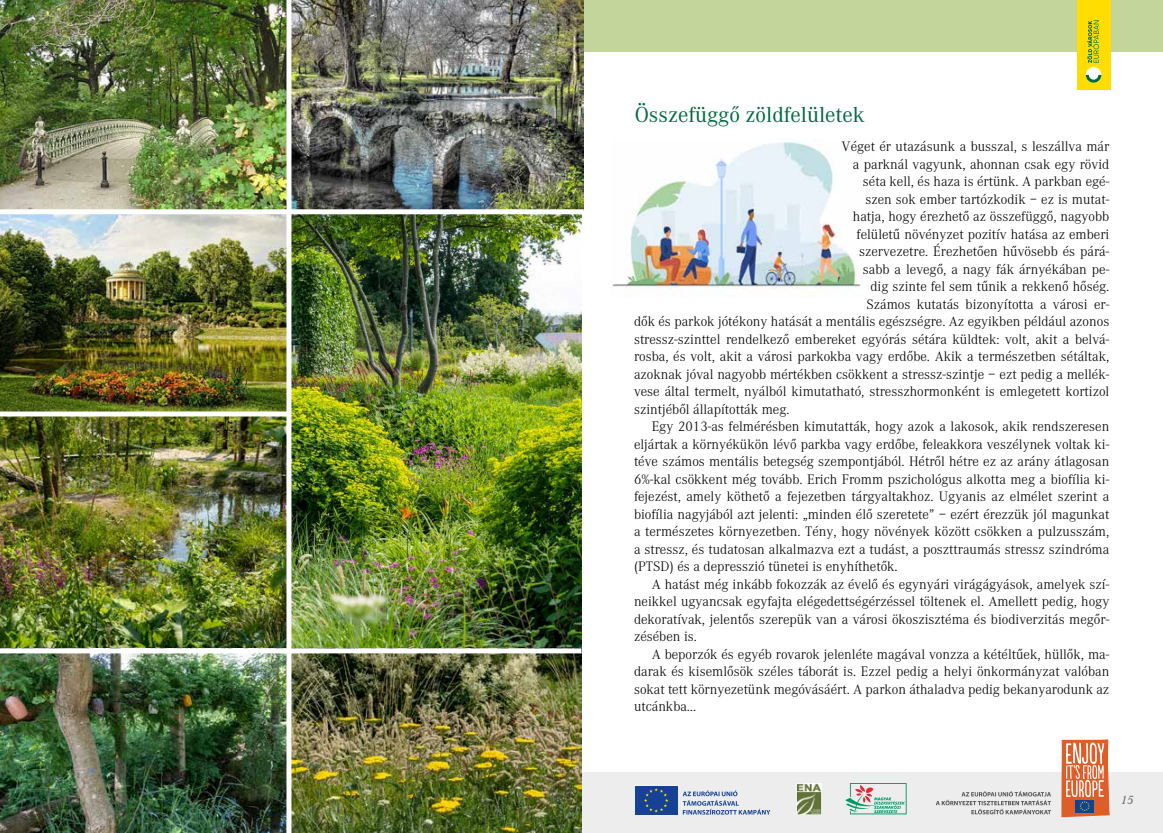
<style>
.page{position:relative;width:1163px;height:833px;background:#fff}
.page>*{position:absolute;margin:0;border:0;box-sizing:border-box;transform-origin:0 0}
.t1{font:22.5px "Corporate Gs Plain";color:#00693f}
.t2{font:14.38px "Corporate Light Gs Plain";color:#000}
.t3{font:italic 12.5px "Corporate Gs";color:#646363}
</style>
<div class="page">
<div style="left:0;top:0;width:1162px;height:52px;background:#c3d59a"></div>
<div style="left:1076px;top:0;width:33px;height:90px;background:#fd0"></div>
<svg style="left:1085px;top:67px;width:16px;height:16px"></svg>
<svg style="left:1085px;top:75px;width:16px;height:8px"></svg>
<svg style="left:1087px;top:20px;width:11px;height:43px"></svg>
<div style="left:0;top:772px;width:1162px;height:61px;background:#ededed"></div>
<svg style="left:635px;top:786px;width:135px;height:28px"></svg>
<svg style="left:1061px;top:739px;width:48px;height:78px;background:#d98464"></svg>
<svg style="left:936px;top:791px;width:114px;height:23px"></svg>
<svg style="left:845px;top:783px;width:61px;height:32px"></svg>
<img style="left:612px;top:141px;width:249px;height:155px">
<img style="left:0;top:416px;width:286px;height:417px">
<img style="left:291px;top:214px;width:290px;height:619px">
<img style="left:0;top:0;width:286px;height:411px">
<img style="left:291px;top:0;width:292px;height:209px">
<div style="left:0;top:209px;width:583px;height:5px;background:#fff"></div>
<div style="left:0;top:648px;width:581px;height:5px;background:#fff"></div>
<div style="left:286px;top:0;width:5px;height:833px;background:#fff"></div>
<h1 class="t1" style="left:634px;top:102px;width:232px">Összefüggô zöldfelületek</h1>
<p class="t2" style="left:841px;top:139px;width:269px">Véget ér utazásunk a busszal, s leszállva már</p>
<p class="t2" style="left:852px;top:156px;width:258px">a parknál vagyunk, ahonnan csak egy rövid</p>
<p class="t2" style="left:862px;top:174px;width:248px">séta kell, és haza is értünk. A parkban egé-</p>
<p class="t2" style="left:865px;top:191px;width:245px">szen sok ember tartózkodik – ez is mutat-</p>
<p class="t2" style="left:852px;top:209px;width:258px">hatja, hogy érezhetô az összefüggô, nagyobb</p>
<p class="t2" style="left:856px;top:226px;width:254px">felületû növényzet pozitív hatása az emberi</p>
<p class="t2" style="left:859px;top:244px;width:252px">szervezetre. Érezhetôen hûvösebb és párá-</p>
<p class="t2" style="left:862px;top:261px;width:248px">sabb a levegô, a nagy fák árnyékában pe-</p>
<p class="t2" style="left:870px;top:278px;width:240px">dig szinte fel sem tûnik a rekkenô hôség.</p>
<p class="t2" style="left:866px;top:296px;width:244px">Számos kutatás bizonyította a városi er-</p>
<p class="t2" style="left:634px;top:313px;width:477px">dôk és parkok jótékony hatását a mentális egészségre. Az egyikben például azonos</p>
<p class="t2" style="left:634px;top:331px;width:477px">stressz-szinttel rendelkezô embereket egyórás sétára küldtek: volt, akit a belvá-</p>
<p class="t2" style="left:634px;top:348px;width:477px">rosba, és volt, akit a városi parkokba vagy erdôbe. Akik a természetben sétáltak,</p>
<p class="t2" style="left:634px;top:366px;width:477px">azoknak jóval nagyobb mértékben csökkent a stressz-szintje – ezt pedig a mellék-</p>
<p class="t2" style="left:634px;top:383px;width:477px">vese által termelt, nyálból kimutatható, stresszhormonként is emlegetett kortizol</p>
<p class="t2" style="left:634px;top:401px;width:157px">szintjébôl állapították meg.</p>
<p class="t2" style="left:651px;top:418px;width:459px">Egy 2013-as felmérésben kimutatták, hogy azok a lakosok, akik rendszeresen</p>
<p class="t2" style="left:634px;top:436px;width:477px">eljártak a környékükön lévô parkba vagy erdôbe, feleakkora veszélynek voltak ki-</p>
<p class="t2" style="left:634px;top:453px;width:477px">téve számos mentális betegség szempontjából. Hétrôl hétre ez az arány átlagosan</p>
<p class="t2" style="left:634px;top:471px;width:477px">6%-kal csökkent még tovább. Erich Fromm pszichológus alkotta meg a biofília ki-</p>
<p class="t2" style="left:634px;top:488px;width:477px">fejezést, amely köthetô a fejezetben tárgyaltakhoz. Ugyanis az elmélet szerint a</p>
<p class="t2" style="left:634px;top:506px;width:477px">biofília nagyjából azt jelenti: „minden élô szeretete” – ezért érezzük jól magunkat</p>
<p class="t2" style="left:634px;top:523px;width:477px">a természetes környezetben. Tény, hogy növények között csökken a pulzusszám,</p>
<p class="t2" style="left:634px;top:541px;width:477px">a stressz, és tudatosan alkalmazva ezt a tudást, a poszttraumás stressz szindróma</p>
<p class="t2" style="left:634px;top:558px;width:265px">(PTSD) és a depresszió tünetei is enyhíthetôk.</p>
<p class="t2" style="left:651px;top:576px;width:459px">A hatást még inkább fokozzák az évelô és egynyári virágágyások, amelyek szí-</p>
<p class="t2" style="left:634px;top:593px;width:477px">neikkel ugyancsak egyfajta elégedettségérzéssel töltenek el. Amellett pedig, hogy</p>
<p class="t2" style="left:634px;top:611px;width:477px">dekoratívak, jelentôs szerepük van a városi ökoszisztéma és biodiverzitás megôr-</p>
<p class="t2" style="left:634px;top:628px;width:64px">zésében is.</p>
<p class="t2" style="left:651px;top:646px;width:459px">A beporzók és egyéb rovarok jelenléte magával vonzza a kétéltûek, hüllôk, ma-</p>
<p class="t2" style="left:634px;top:663px;width:477px">darak és kisemlôsök széles táborát is. Ezzel pedig a helyi önkormányzat valóban</p>
<p class="t2" style="left:634px;top:681px;width:477px">sokat tett környezetünk megóvásáért. A parkon áthaladva pedig bekanyarodunk az</p>
<p class="t2" style="left:634px;top:698px;width:64px">utcánkba…</p>
<p class="t3" style="left:1120px;top:792px;width:14px">15</p>
</div>
